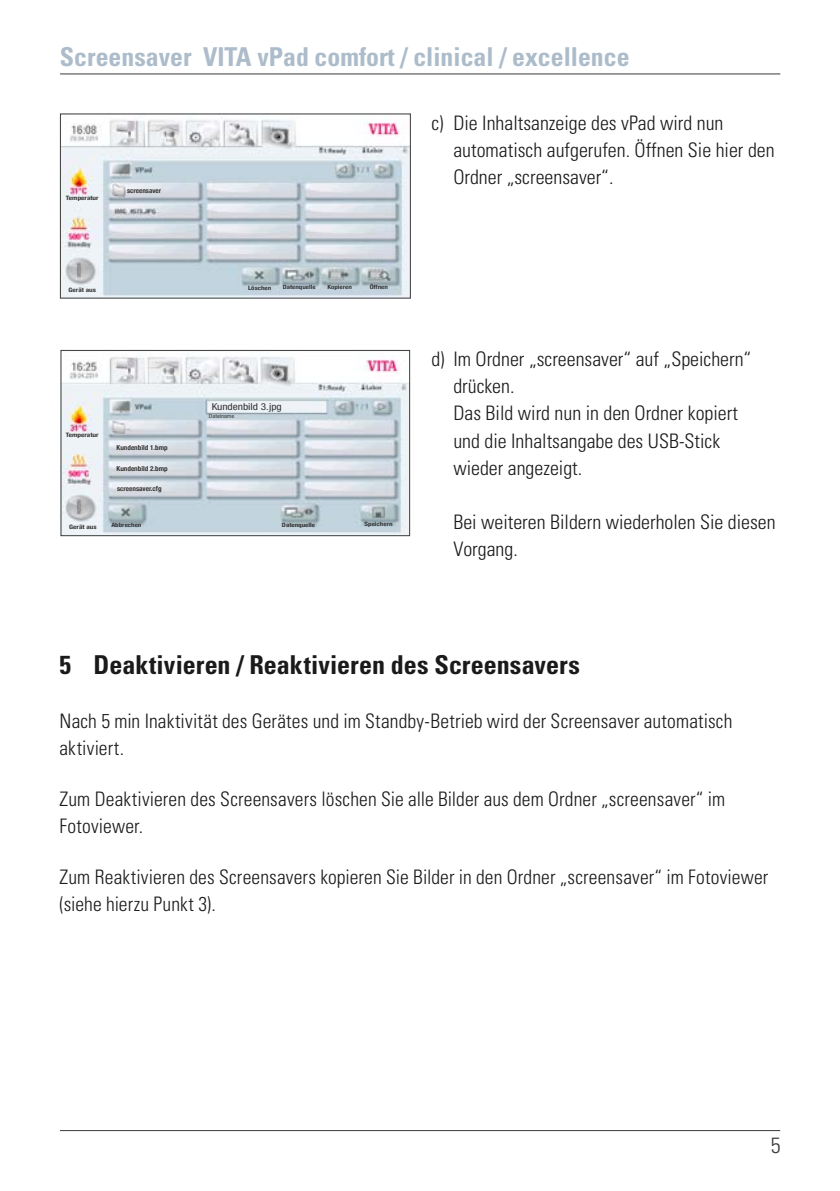
<style>
.page{position:relative;width:840px;height:1191px;background:#fff}
.page>*{position:absolute;margin:0;border:0;box-sizing:border-box;transform-origin:0 0}
.t1{font:700 condensed 26px "Univers";color:#adbcca}
.t2{font:700 condensed 26px "Univers LT";color:#1a1a1a}
.t3{font:300 condensed 22px "Univers LT";color:#3b3b3a}
.t4{font:300 condensed 20px/27px "Univers LT";color:#1a1a1a}
.t5{font:condensed 9.6px "Helvetica Neue";color:#333;scale:1.18 1}
.t6{font:700 condensed 6.8px "Helvetica Neue";color:#333}
.t7{font:700 condensed 6px "Helvetica Neue";color:#333;scale:1.2 1}
.t8{font:700 condensed 5.8px "Helvetica Neue";color:#333;scale:1.2 1}
.t9{font:condensed 5.6px "Helvetica Neue";color:#333;scale:1.14 1}
</style>
<div class="page">
<hr style="left:60px;top:1130px;width:719px;height:1px;background:#3b3b3a">
<hr style="left:60px;top:74px;width:719px;height:1px;background:#3b3b3a">
<img style="left:63px;top:356px;width:344px;height:178px">
<div style="left:61px;top:350px;width:348px;height:186px;border:1px solid #3b3b3a"></div>
<img style="left:62px;top:117px;width:346px;height:179px">
<h1 class="t1" style="left:60px;top:41px;width:571px">Screensaver VITA vPad comfort / clinical / excellence</h1>
<p class="t7" style="left:66px;top:193px;width:29px">Temperatur</p>
<p class="t6" style="left:127px;top:185px;width:36px">screensaver</p>
<p class="t7" style="left:69px;top:284px;width:24px">Gerät aus</p>
<p class="t8" style="left:248px;top:283px;width:21px">Löschen</p>
<p class="t8" style="left:282px;top:282px;width:29px">Datenquelle</p>
<p class="t8" style="left:327px;top:282px;width:22px">Kopieren</p>
<p class="t8" style="left:369px;top:282px;width:17px">Öffnen</p>
<p class="t5" style="left:211px;top:401px;width:61px">Kundenbild 3.jpg</p>
<p class="t7" style="left:66px;top:430px;width:29px">Temperatur</p>
<p class="t6" style="left:117px;top:442px;width:52px">Kundenbild 1.bmp</p>
<p class="t6" style="left:117px;top:462px;width:52px">Kundenbild 2.bmp</p>
<p class="t6" style="left:117px;top:483px;width:46px">screensaver.cfg</p>
<p class="t9" style="left:209px;top:413px;width:24px">Dateiname</p>
<p class="t7" style="left:69px;top:522px;width:24px">Gerät aus</p>
<p class="t8" style="left:282px;top:520px;width:29px">Datenquelle</p>
<p class="t8" style="left:364px;top:519px;width:25px">Speichern</p>
<p class="t8" style="left:111px;top:519px;width:27px">Abbrechen</p>
<p class="t4" style="left:453px;top:109px;width:322px;text-indent:-22px">c) Die Inhaltsanzeige des vPad wird nun automatisch aufgerufen. Öffnen Sie hier den<br>Ordner „screensaver“.</p>
<p class="t4" style="left:453px;top:346px;width:299px;text-indent:-22px">d) Im Ordner „screensaver“ auf „Speichern“ drücken.<br>Das Bild wird nun in den Ordner kopiert und die Inhaltsangabe des USB-Stick wieder angezeigt.</p>
<p class="t4" style="left:453px;top:508px;width:324px">Bei weiteren Bildern wiederholen Sie diesen<br>Vorgang.</p>
<h1 class="t2" style="left:60px;top:648px;width:521px">5 Deaktivieren / Reaktivieren des Screensavers</h1>
<p class="t4" style="left:60px;top:707px;width:674px">Nach 5 min Inaktivität des Gerätes und im Standby-Betrieb wird der Screensaver automatisch aktiviert.</p>
<p class="t4" style="left:60px;top:785px;width:666px">Zum Deaktivieren des Screensavers löschen Sie alle Bilder aus dem Ordner „screensaver“ im<br>Fotoviewer.</p>
<p class="t4" style="left:60px;top:863px;width:709px">Zum Reaktivieren des Screensavers kopieren Sie Bilder in den Ordner „screensaver“ im Fotoviewer (siehe hierzu Punkt 3).</p>
<p class="t3" style="left:770px;top:1131px;width:11px">5</p>
</div>
